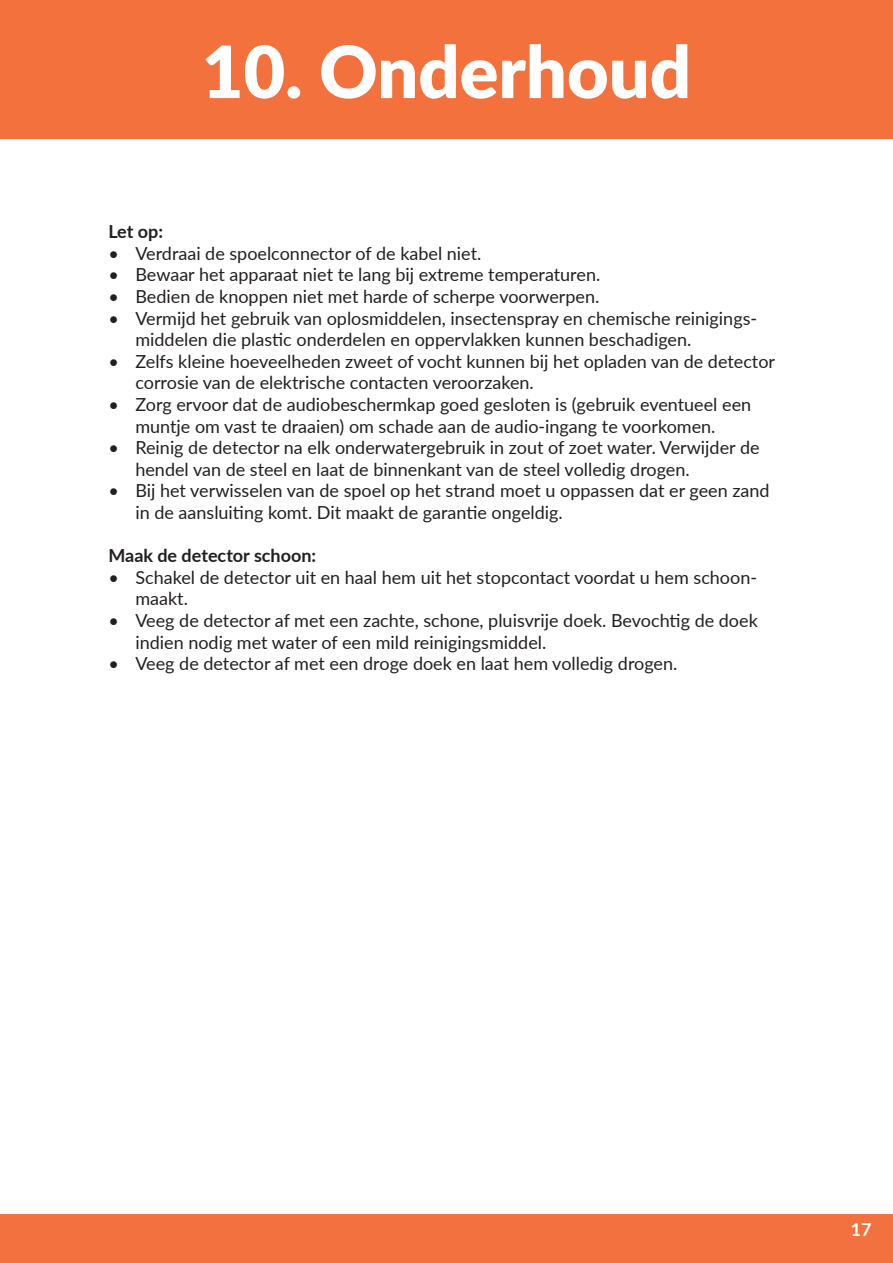
<style>
.page{position:relative;width:893px;height:1263px;background:#fff}
.page>*{position:absolute;margin:0;border:0;box-sizing:border-box;transform-origin:0 0}
.t1{font:900 72px "Lato";color:#fff}
.t2{font:18px/21.6px "Lato";color:#231f20}
.t3{font:700 18px "Lato";color:#231f20}
.t4{font:700 18px "Lato";color:#fff}
</style>
<div class="page">
<div style="left:0;top:1215px;width:893px;height:48px;background:#f3713e"></div>
<div style="left:0;top:0;width:893px;height:138px;background:#f3713c"></div>
<p class="t1" style="left:202px;top:18px;width:491px">10. Onderhoud</p>
<p class="t3" style="left:108px;top:218px;width:56px">Let op:</p>
<p class="t2" style="left:108px;top:242px;width:374px">• Verdraai de spoelconnector of de kabel niet.</p>
<p class="t2" style="left:108px;top:263px;width:493px">• Bewaar het apparaat niet te lang bij extreme temperaturen.</p>
<p class="t2" style="left:108px;top:285px;width:492px">• Bedien de knoppen niet met harde of scherpe voorwerpen.</p>
<p class="t2" style="left:135px;top:306px;width:623px;text-indent:-27px">• Vermijd het gebruik van oplosmiddelen, insectenspray en chemische reinigings&shy;middelen die plastic onderdelen en oppervlakken kunnen beschadigen.</p>
<p class="t2" style="left:135px;top:350px;width:641px;text-indent:-27px">• Zelfs kleine hoeveelheden zweet of vocht kunnen bij het opladen van de detector corrosie van de elektrische contacten veroorzaken.</p>
<p class="t2" style="left:108px;top:393px;width:644px;text-align:center">• Zorg ervoor dat de audiobeschermkap goed gesloten is (gebruik eventueel een muntje om vast te draaien) om schade aan de audio-ingang te voorkomen.</p>
<p class="t2" style="left:135px;top:436px;width:626px;text-indent:-27px">• Reinig de detector na elk onderwatergebruik in zout of zoet water. Verwijder de hendel van de steel en laat de binnenkant van de steel volledig drogen.</p>
<p class="t2" style="left:135px;top:479px;width:636px;text-indent:-27px">• Bij het verwisselen van de spoel op het strand moet u oppassen dat er geen zand in de aansluiting komt. Dit maakt de garantie ongeldig.</p>
<p class="t3" style="left:108px;top:542px;width:209px">Maak de detector schoon:</p>
<p class="t2" style="left:135px;top:566px;width:623px;text-indent:-27px">• Schakel de detector uit en haal hem uit het stopcontact voordat u hem schoon&shy;maakt.</p>
<p class="t2" style="left:135px;top:609px;width:624px;text-indent:-27px">• Veeg de detector af met een zachte, schone, pluisvrije doek. Bevochtig de doek indien nodig met water of een mild reinigingsmiddel.</p>
<p class="t2" style="left:108px;top:652px;width:570px">• Veeg de detector af met een droge doek en laat hem volledig drogen.</p>
<p class="t4" style="left:851px;top:1216px;width:22px">17</p>
</div>
